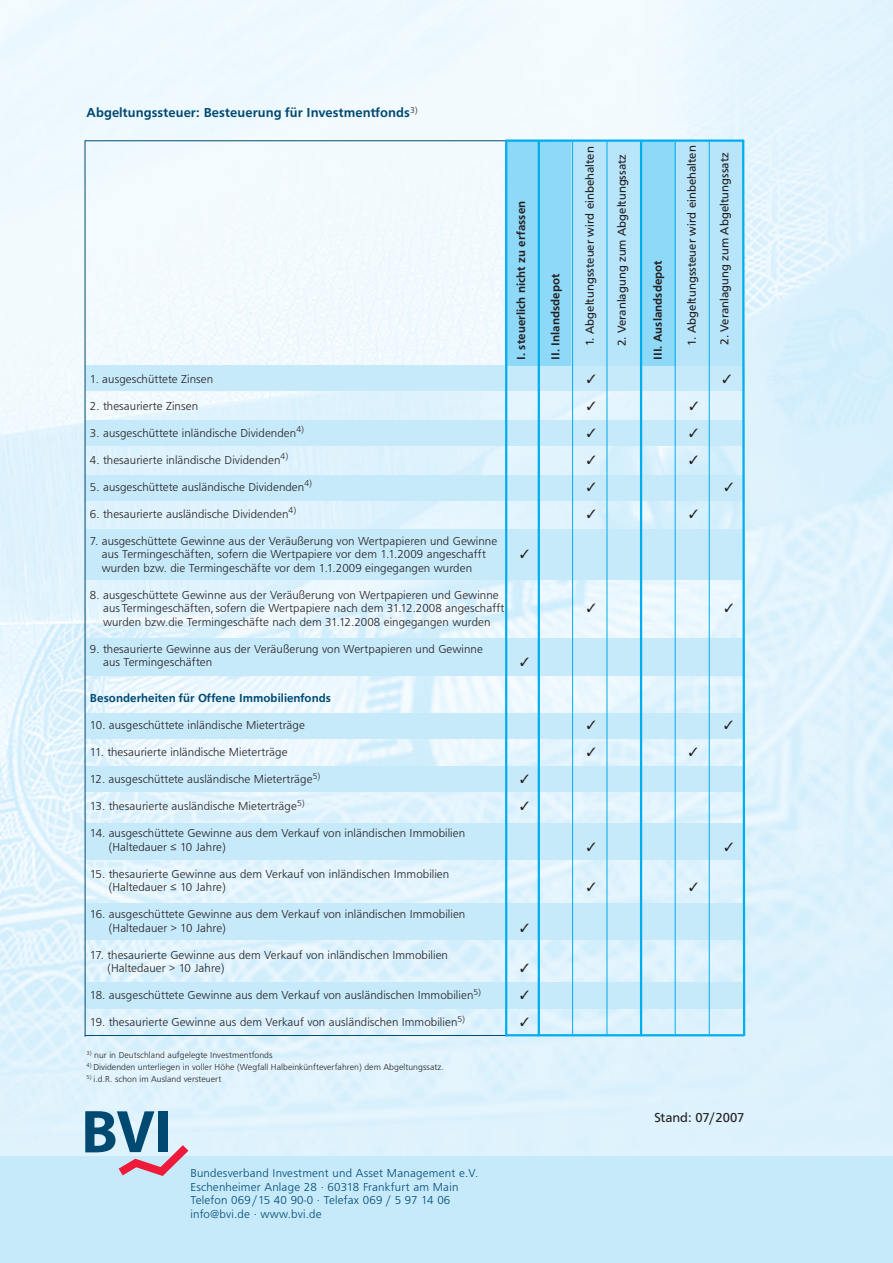
<style>
.page{position:relative;width:893px;height:1263px;background:#fff}
.page>*{position:absolute;margin:0;border:0;box-sizing:border-box;transform-origin:0 0}
.t1{font:700 13.5px "Front Page";letter-spacing:.005em;color:#004a72}
.t2{font:13.5px "Front Page";color:#231f20}
.t3{font:300 12px/13.5px "Front Page";letter-spacing:.005em;color:#231f20}
.t4{font:300 12px/13.5px "Front Page";letter-spacing:.015em;color:#004a72}
.t5{font:12px "Front Page";letter-spacing:.005em;color:#231f20}
.t6{font:700 12px "Front Page";letter-spacing:.005em;color:#231f20}
.t7{font:700 12px "Front Page";letter-spacing:.005em;color:#004a72}
.t8{font:300 9px "Front Page";letter-spacing:.005em;color:#231f20}
</style>
<div class="page">
<img style="left:0;top:0;width:893px;height:1157px">
<div style="left:85px;top:366px;width:659px;height:25px;background:#c7eafb"></div>
<div style="left:85px;top:420px;width:659px;height:26px;background:#c7eafb"></div>
<div style="left:85px;top:475px;width:659px;height:25px;background:#c7eafb"></div>
<div style="left:85px;top:529px;width:659px;height:51px;background:#c7eafb"></div>
<div style="left:85px;top:638px;width:659px;height:38px;background:#c7eafb"></div>
<div style="left:85px;top:713px;width:659px;height:26px;background:#c7eafb"></div>
<div style="left:85px;top:767px;width:659px;height:25px;background:#c7eafb"></div>
<div style="left:85px;top:823px;width:659px;height:36px;background:#c7eafb"></div>
<div style="left:85px;top:903px;width:659px;height:36px;background:#c7eafb"></div>
<div style="left:85px;top:982px;width:659px;height:27px;background:#c7eafb"></div>
<div style="left:0;top:1157px;width:893px;height:106px;background:#c7eafb"></div>
<svg style="left:85px;top:1111px;width:103px;height:65px"></svg>
<hr style="left:85px;top:140px;width:1px;height:897px;background:#004a72">
<hr style="left:85px;top:141px;width:658px;height:1px;background:#004a72">
<hr style="left:85px;top:1035px;width:420px;height:1px;background:#004a72">
<div style="left:505px;top:140px;width:36px;height:226px;background:#8ed8f8"></div>
<div style="left:539px;top:140px;width:34px;height:226px;background:#8ed8f8"></div>
<div style="left:572px;top:140px;width:172px;height:226px;background:#b9e5fa"></div>
<div style="left:641px;top:140px;width:34px;height:226px;background:#8ed8f8"></div>
<hr style="left:572px;top:141px;width:1px;height:895px;background:#00adef">
<hr style="left:607px;top:141px;width:1px;height:895px;background:#00adef">
<hr style="left:505px;top:140px;width:2px;height:896px;background:#00adef">
<hr style="left:538px;top:140px;width:2px;height:896px;background:#00adef">
<hr style="left:640px;top:141px;width:2px;height:895px;background:#00adef">
<hr style="left:675px;top:141px;width:1px;height:895px;background:#00adef">
<svg style="left:741px;top:138px;width:5px;height:900px;background:#75d1f6"></svg>
<hr style="left:505px;top:139px;width:239px;height:3px;background:#00adef">
<hr style="left:709px;top:141px;width:1px;height:895px;background:#00adef">
<hr style="left:505px;top:1034px;width:239px;height:2px;background:#00adef">
<svg style="left:587px;top:401px;width:8px;height:9px"></svg>
<svg style="left:690px;top:401px;width:8px;height:9px"></svg>
<svg style="left:587px;top:455px;width:9px;height:9px"></svg>
<svg style="left:689px;top:455px;width:9px;height:9px"></svg>
<svg style="left:587px;top:509px;width:9px;height:9px"></svg>
<svg style="left:689px;top:509px;width:9px;height:9px"></svg>
<svg style="left:587px;top:604px;width:9px;height:8px"></svg>
<svg style="left:725px;top:604px;width:8px;height:8px"></svg>
<svg style="left:587px;top:748px;width:8px;height:8px"></svg>
<svg style="left:689px;top:748px;width:8px;height:8px"></svg>
<svg style="left:521px;top:802px;width:8px;height:8px"></svg>
<svg style="left:587px;top:883px;width:9px;height:8px"></svg>
<svg style="left:689px;top:883px;width:9px;height:8px"></svg>
<svg style="left:521px;top:964px;width:8px;height:8px"></svg>
<svg style="left:521px;top:1018px;width:8px;height:8px"></svg>
<p class="t1" style="left:87px;top:107px;width:333px">Abgeltungssteuer: Besteuerung für Investmentfonds<sup>3)</sup></p>
<p class="t3" style="left:90px;top:373px;width:125px">1. ausgeschüttete Zinsen</p>
<p class="t3" style="left:90px;top:400px;width:110px">2. thesaurierte Zinsen</p>
<p class="t3" style="left:90px;top:427px;width:216px">3. ausgeschüttete inländische Dividenden<sup>4)</sup></p>
<p class="t3" style="left:90px;top:454px;width:200px">4. thesaurierte inländische Dividenden<sup>4)</sup></p>
<p class="t3" style="left:90px;top:481px;width:224px">5. ausgeschüttete ausländische Dividenden<sup>4)</sup></p>
<p class="t3" style="left:90px;top:508px;width:208px">6. thesaurierte ausländische Dividenden<sup>4)</sup></p>
<p class="t3" style="left:90px;top:535px;width:409px;text-align:center">7. ausgeschüttete Gewinne aus der Veräußerung von Wertpapieren und Gewinne aus Termingeschäften, sofern die Wertpapiere vor dem 1.1.2009 angeschafft</p>
<p class="t3" style="left:102px;top:562px;width:372px">wurden bzw. die Termingeschäfte vor dem 1.1.2009 eingegangen wurden</p>
<p class="t3" style="left:103px;top:589px;width:403px;text-indent:-13px">8. ausgeschüttete Gewinne aus der Veräußerung von Wertpapieren und Gewinne aus Termingeschäften, sofern die Wertpapiere nach dem 31.12.2008 angeschafft</p>
<p class="t3" style="left:103px;top:616px;width:389px">wurden bzw.die Termingeschäfte nach dem 31.12.2008 eingegangen wurden</p>
<p class="t3" style="left:103px;top:643px;width:381px;text-indent:-13px">9. thesaurierte Gewinne aus der Veräußerung von Wertpapieren und Gewinne aus Termingeschäften</p>
<p class="t7" style="left:90px;top:693px;width:243px">Besonderheiten für Offene Immobilienfonds</p>
<p class="t3" style="left:90px;top:719px;width:217px">10. ausgeschüttete inländische Mieterträge</p>
<p class="t3" style="left:90px;top:746px;width:199px">11. thesaurierte inländische Mieterträge</p>
<p class="t3" style="left:90px;top:773px;width:232px">12. ausgeschüttete ausländische Mieterträge<sup>5)</sup></p>
<p class="t3" style="left:90px;top:800px;width:216px">13. thesaurierte ausländische Mieterträge<sup>5)</sup></p>
<p class="t3" style="left:109px;top:827px;width:358px;text-indent:-19px">14. ausgeschüttete Gewinne aus dem Verkauf von inländischen Immobilien (Haltedauer ≤ 10 Jahre)</p>
<p class="t3" style="left:109px;top:868px;width:342px;text-indent:-19px">15. thesaurierte Gewinne aus dem Verkauf von inländischen Immobilien (Haltedauer ≤ 10 Jahre)</p>
<p class="t3" style="left:109px;top:908px;width:358px;text-indent:-19px">16. ausgeschüttete Gewinne aus dem Verkauf von inländischen Immobilien (Haltedauer &gt; 10 Jahre)</p>
<p class="t3" style="left:107px;top:949px;width:342px;text-indent:-17px">17. thesaurierte Gewinne aus dem Verkauf von inländischen Immobilien (Haltedauer &gt; 10 Jahre)</p>
<p class="t3" style="left:90px;top:989px;width:393px">18. ausgeschüttete Gewinne aus dem Verkauf von ausländischen Immobilien<sup>5)</sup></p>
<p class="t3" style="left:90px;top:1016px;width:377px">19. thesaurierte Gewinne aus dem Verkauf von ausländischen Immobilien<sup>5)</sup></p>
<p class="t8" style="left:87px;top:1051px;width:187px"><sup>3)</sup> nur in Deutschland aufgelegte Investmentfonds</p>
<p class="t8" style="left:87px;top:1063px;width:359px"><sup>4)</sup> Dividenden unterliegen in voller Höhe (Wegfall Halbeinkünfteverfahren) dem Abgeltungssatz.</p>
<p class="t8" style="left:87px;top:1075px;width:136px"><sup>5)</sup> i.d.R. schon im Ausland versteuert</p>
<p class="t6" style="left:516px;top:360px;width:161px;rotate:-90deg">I. steuerlich nicht zu erfassen</p>
<p class="t4" style="left:190px;top:1167px;width:289px">Bundesverband Investment und Asset Management e.V.<br>Eschenheimer Anlage 28 . 60318 Frankfurt am Main Telefon 069 /15 40 90-0 . Telefax 069 / 5 97 14 06 info@bvi.de . www.bvi.de</p>
<p class="t6" style="left:551px;top:360px;width:88px;rotate:-90deg">II. Inlandsdepot</p>
<p class="t5" style="left:585px;top:346px;width:201px;rotate:-90deg">1. Abgeltungssteuer wird einbehalten</p>
<p class="t5" style="left:617px;top:346px;width:194px;rotate:-90deg">2. Veranlagung zum Abgeltungssatz</p>
<p class="t6" style="left:653px;top:360px;width:101px;rotate:-90deg">III. Auslandsdepot</p>
<p class="t5" style="left:687px;top:345px;width:201px;rotate:-90deg">1. Abgeltungssteuer wird einbehalten</p>
<p class="t5" style="left:720px;top:345px;width:194px;rotate:-90deg">2. Veranlagung zum Abgeltungssatz</p>
<p class="t2" style="left:654px;top:1112px;width:91px">Stand: 07/2007</p>
</div>
